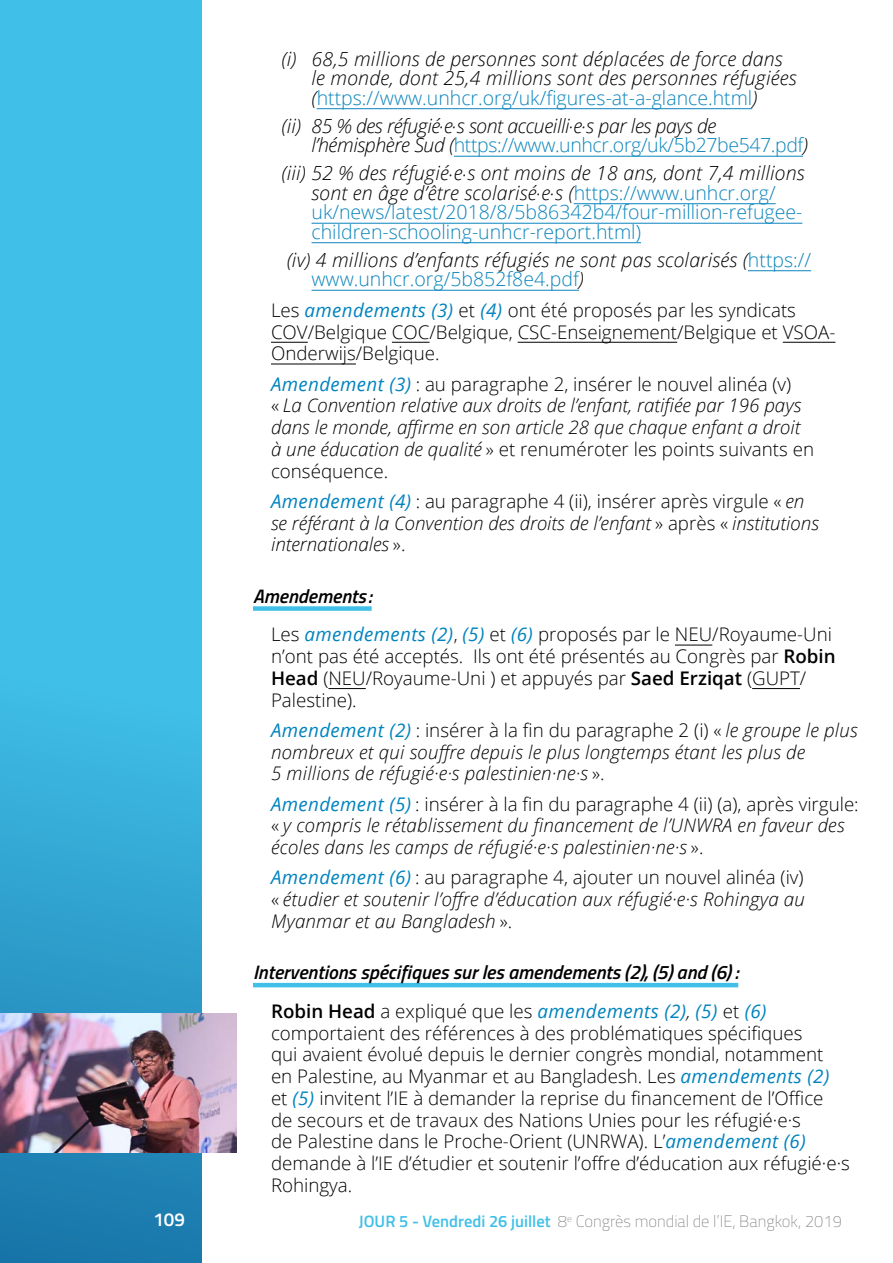
<style>
.page{position:relative;width:893px;height:1263px;background:#fff}
.page>*{position:absolute;margin:0;border:0;box-sizing:border-box;transform-origin:0 0}
.Basic_2_-_indent{font:italic 300 19.5px/19.5px "Open Sans";letter-spacing:.01em;color:#000}
.Basic_2_-_indent-2{font:300 19.5px/19.5px "Open Sans";color:#0b85bd}
.Basic_2_-_indent-3{font:italic 300 19.5px/19.5px "Open Sans";letter-spacing:-.02em;color:#000}
.Heading_3{font:italic 600 19.5px "Titillium";color:#000}
.Basic_Indent{font:italic 300 18.75px/21.8px "Open Sans";letter-spacing:.01em;color:#000}
.Basic_Indent-2{font:300 18.75px/21.8px "Open Sans";color:#000}
.t1{font:600 18.75px "Titillium";color:#fff}
.t2{font:100 16.5px "Titillium";color:#808285}
.s1{font-style:normal;color:#0b85bd}
.s2{font-style:italic;color:#000}
.s3{font-weight:400;font-style:italic;color:#0083be}
.s4{font-weight:400;color:#0083be}
.s5{font-style:normal}
.s6{font-weight:600}
.s7{font-style:italic}
.s8{font-weight:600;color:#40bfe8}
.s9{color:#72709e}
</style>
<div class="page">
<div style="left:0;top:0;width:202px;height:1263px;background:#40bfe8"></div>
<svg style="left:0;top:752px;width:202px;height:511px"></svg>
<hr style="left:317px;top:108px;width:435px;height:1px;background:#0b85bd">
<hr style="left:454px;top:156px;width:349px;height:1px;background:#0b85bd">
<hr style="left:574px;top:203px;width:202px;height:1px;background:#0b85bd">
<hr style="left:311px;top:223px;width:491px;height:1px;background:#0b85bd">
<hr style="left:311px;top:242px;width:330px;height:1px;background:#0b85bd">
<hr style="left:748px;top:270px;width:63px;height:1px;background:#0b85bd">
<hr style="left:311px;top:290px;width:268px;height:1px;background:#0b85bd">
<hr style="left:271px;top:342px;width:37px;height:1px;background:#000">
<hr style="left:392px;top:342px;width:38px;height:1px;background:#000">
<hr style="left:518px;top:342px;width:159px;height:1px;background:#000">
<hr style="left:783px;top:342px;width:52px;height:1px;background:#000">
<hr style="left:271px;top:363px;width:85px;height:1px;background:#000">
<div style="left:253px;top:606px;width:119px;height:5px;background:#40bfe8"></div>
<hr style="left:675px;top:645px;width:37px;height:1px;background:#000">
<hr style="left:328px;top:688px;width:38px;height:1px;background:#000">
<hr style="left:752px;top:688px;width:48px;height:1px;background:#000">
<hr style="left:253px;top:983px;width:485px;height:4px;background:#40bfe8">
<img style="left:0;top:1013px;width:236px;height:139px">
<p class="Basic_2_-_indent" style="left:311px;top:48px;width:487px;text-indent:-30px">(i) 68,5 millions de personnes sont déplacées de force dans le monde, dont 25,4 millions sont des personnes réfugiées (<span class="s1">https://www.unhcr.org/uk/figures-at-a-glance.html</span>)</p>
<p class="Basic_2_-_indent-3" style="left:311px;top:115px;width:498px;text-indent:-30px">(ii) 85 % des réfugié.e.s sont accueilli.e.s par les pays de l’hémisphère Sud (<span class="s1">https://www.unhcr.org/uk/5b27be547.pdf</span>)</p>
<p class="Basic_2_-_indent-2" style="left:311px;top:163px;width:495px;text-indent:-30px"><span class="s2">(iii) 52 % des réfugié</span><sup>.</sup><span class="s2">e</span><sup>.</sup><span class="s2">s ont moins de 18 ans, dont 7,4 millions sont en âge d’être scolarisé</span><sup>.</sup><span class="s2">e</span><sup>.</sup><span class="s2">s (</span>https://www.unhcr.org/ uk/news/latest/2018/8/5b86342b4/four-million-refugee&shy;children-schooling-unhcr-report.html)</p>
<p class="Basic_2_-_indent" style="left:311px;top:249px;width:501px;text-indent:-25px">(iv) 4 millions d’enfants réfugiés ne sont pas scolarisés (<span class="s1">https:// www.unhcr.org/5b852f8e4.pdf</span>)</p>
<p class="Basic_Indent-2" style="left:271px;top:299px;width:566px">Les <span class="s3">amendements (3)</span> et <span class="s3">(4)</span> ont été proposés par les syndicats<br>COV/Belgique COC/Belgique, CSC-Enseignement/Belgique et VSOA-<br>Onderwijs/Belgique.</p>
<p class="Basic_Indent" style="left:271px;top:372px;width:545px"><span class="s4">Amendement (3)</span> <span class="s5">: au paragraphe 2, insérer le nouvel alinéa (v)<br>«</span> La Convention relative aux droits de l’enfant, ratifiée par 196 pays dans le monde, affirme en son article 28 que chaque enfant a droit à une éducation de qualité <span class="s5">» et renuméroter les points suivants en conséquence.</span></p>
<p class="Basic_Indent" style="left:271px;top:489px;width:549px"><span class="s4">Amendement (4)</span> <span class="s5">: au paragraphe 4 (ii), insérer après virgule «</span> en se référant à la Convention des droits de l’enfant <span class="s5">» après «</span> institutions internationales <span class="s5">».</span></p>
<p class="Heading_3" style="left:253px;top:581px;width:120px">Amendements :</p>
<p class="Basic_Indent-2" style="left:271px;top:623px;width:566px">Les <span class="s3">amendements (2)</span>, <span class="s3">(5)</span> et <span class="s3">(6)</span> proposés par le NEU/Royaume-Uni n’ont pas été acceptés. Ils ont été présentés au Congrès par <span class="s6">Robin Head</span> (NEU/Royaume-Uni ) et appuyés par <span class="s6">Saed Erziqat</span> (GUPT/ Palestine).</p>
<p class="Basic_Indent" style="left:271px;top:718px;width:588px"><span class="s4">Amendement (2)</span> <span class="s5">: insérer à la fin du paragraphe 2 (i) «</span> le groupe le plus nombreux et qui souffre depuis le plus longtemps étant les plus de<br>5 millions de réfugié·e·s palestinien·ne·s <span class="s5">».</span></p>
<p class="Basic_Indent" style="left:271px;top:792px;width:589px"><span class="s4">Amendement (5)</span> <span class="s5">: insérer à la fin du paragraphe 4 (ii) (a), après virgule: «</span> y compris le rétablissement du financement de l’UNWRA en faveur des écoles dans les camps de réfugié·e·s palestinien·ne·s <span class="s5">».</span></p>
<p class="Basic_Indent" style="left:271px;top:866px;width:535px;text-align:justify"><span class="s4">Amendement (6)</span> <span class="s5">: au paragraphe 4, ajouter un nouvel alinéa (iv) «</span> étudier et soutenir l’offre d’éducation aux réfugié·e·s Rohingya au Myanmar et au Bangladesh <span class="s5">».</span></p>
<p class="Heading_3" style="left:253px;top:957px;width:487px">Interventions spécifiques sur les amendements (2), (5) and (6) :</p>
<p class="Basic_Indent-2" style="left:271px;top:1000px;width:580px"><span class="s6">Robin Head</span> a expliqué que les <span class="s3">amendements (2)</span><span class="s7">,</span> <span class="s3">(5)</span> et <span class="s3">(6) </span>comportaient des références à des problématiques spécifiques<br>qui avaient évolué depuis le dernier congrès mondial, notamment<br>en Palestine, au Myanmar et au Bangladesh. Les <span class="s3">amendements (2) </span>et <span class="s3">(5)</span> invitent l’IE à demander la reprise du financement de l’Office<br>de secours et de travaux des Nations Unies pour les réfugié·e·s<br>de Palestine dans le Proche-Orient (UNRWA). L’<span class="s3">amendement (6) </span>demande à l’IE d’étudier et soutenir l’offre d’éducation aux réfugié·e·s Rohingya.</p>
<p class="t1" style="left:153px;top:1205px;width:33px">109</p>
<p class="t2" style="left:359px;top:1210px;width:485px"><span class="s8">JOUR 5 - Vendredi 26 juillet</span> 8<sup>e</sup> Congrès mondial de l’IE<span class="s9">,</span> Bangkok, 2019</p>
</div>
